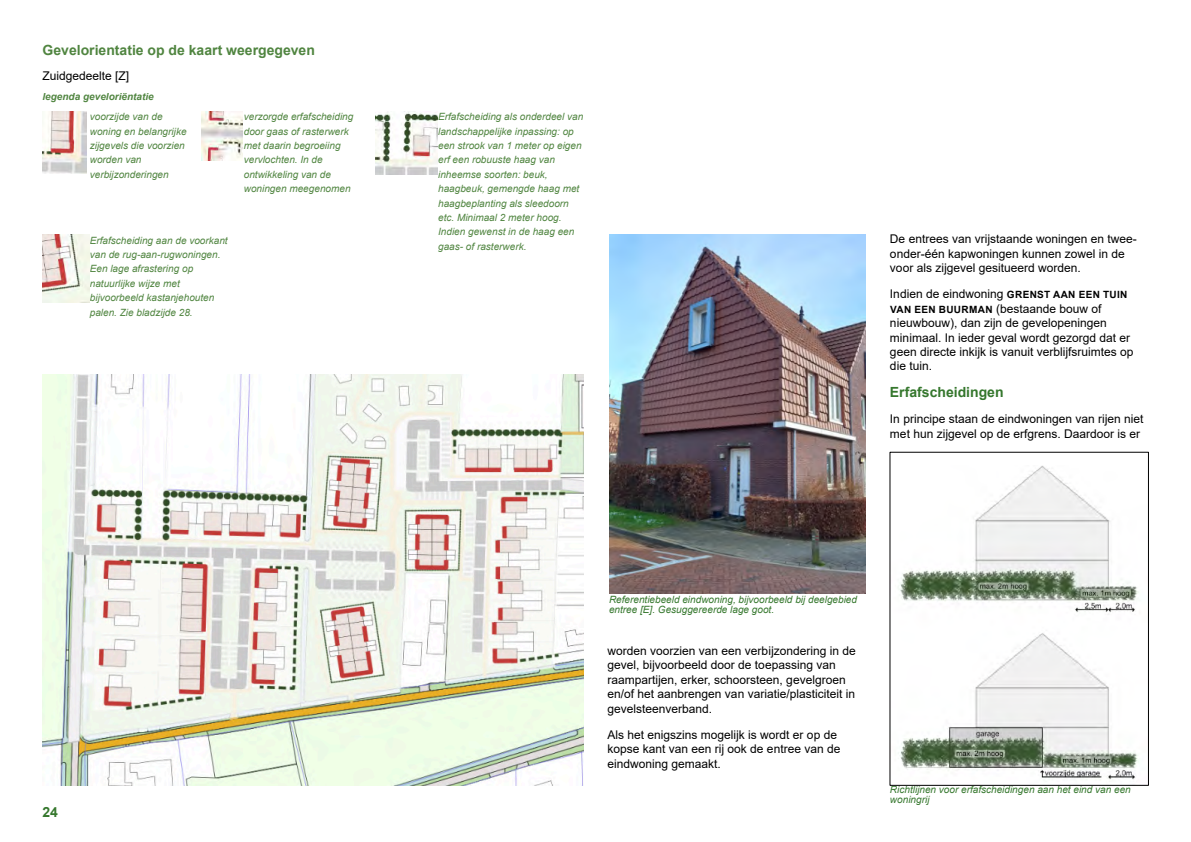
<style>
.page{position:relative;width:1191px;height:842px;background:#fff}
.page>*{position:absolute;margin:0;border:0;box-sizing:border-box;transform-origin:0 0}
.t1{font:700 14px "Arial";color:#508540}
.t2{font:700 14px "Arial";color:#35772d}
.t3{font:12px/14.4px "Arial";color:#000}
.t4{font:italic 10px/14.4px "Arial";color:#508540}
.t5{font:italic 10px/10.3px "Arial";color:#35772d}
.t6{font:italic 700 10px "Arial";color:#508540}
.s1{font-weight:700;font-size:10px}
</style>
<div class="page">
<img style="left:899px;top:466px;width:240px;height:314px">
<img style="left:609px;top:235px;width:257px;height:358px">
<img style="left:202px;top:112px;width:41px;height:49px">
<img style="left:43px;top:111px;width:44px;height:62px">
<img style="left:376px;top:112px;width:62px;height:63px">
<img style="left:43px;top:375px;width:540px;height:410px">
<img style="left:43px;top:235px;width:47px;height:67px">
<p class="t1" style="left:43px;top:45px;width:274px">Gevelorientatie op de kaart weergegeven</p>
<p class="t3" style="left:43px;top:69px;width:88px">Zuidgedeelte [Z]</p>
<p class="t6" style="left:43px;top:92px;width:113px">legenda geveloriëntatie</p>
<p class="t4" style="left:90px;top:110px;width:98px">voorzĳde van de woning en belangrĳke zĳgevels die voorzien worden van verbĳzonderingen</p>
<p class="t4" style="left:244px;top:110px;width:111px">verzorgde erfafscheiding door gaas of rasterwerk met daarin begroeiing vervlochten. In de ontwikkeling van de woningen meegenomen</p>
<p class="t4" style="left:438px;top:110px;width:147px">Erfafscheiding als onderdeel van landschappelĳke inpassing: op een strook van 1 meter op eigen erf een robuuste haag van inheemse soorten: beuk, haagbeuk, gemengde haag met haagbeplanting als sleedoorn etc. Minimaal 2 meter hoog.<br>Indien gewenst in de haag een gaas- of rasterwerk.</p>
<p class="t4" style="left:90px;top:234px;width:139px">Erfafscheiding aan de voorkant van de rug-aan-rugwoningen.<br>Een lage afrastering op natuurlĳke wĳze met bĳvoorbeeld kastanjehouten palen. Zie bladzĳde 28.</p>
<p class="t3" style="left:890px;top:233px;width:248px">De entrees van vrĳstaande woningen en twee&shy;onder-één kapwoningen kunnen zowel in de voor als zĳgevel gesitueerd worden.</p>
<p class="t3" style="left:890px;top:288px;width:245px">Indien de eindwoning <span class="s1">GRENST AAN EEN TUIN VAN EEN BUURMAN</span> (bestaande bouw of nieuwbouw), dan zĳn de gevelopeningen minimaal. In ieder geval wordt gezorgd dat er geen directe inkĳk is vanuit verblĳfsruimtes op die tuin.</p>
<p class="t2" style="left:890px;top:386px;width:115px">Erfafscheidingen</p>
<p class="t3" style="left:890px;top:413px;width:255px">In principe staan de eindwoningen van rĳen niet met hun zĳgevel op de erfgrens. Daardoor is er</p>
<p class="t2" style="left:43px;top:806px;width:17px">24</p>
<p class="t5" style="left:609px;top:595px;width:249px">Referentiebeeld eindwoning, bĳvoorbeeld bĳ deelgebied entree [E]. Gesuggereerde lage goot.</p>
<p class="t3" style="left:607px;top:645px;width:250px">worden voorzien van een verbĳzondering in de gevel, bĳvoorbeeld door de toepassing van raampartĳen, erker, schoorsteen, gevelgroen en/of het aanbrengen van variatie/plasticiteit in gevelsteenverband.</p>
<p class="t3" style="left:607px;top:729px;width:234px">Als het enigszins mogelĳk is wordt er op de kopse kant van een rĳ ook de entree van de eindwoning gemaakt.</p>
<p class="t5" style="left:890px;top:785px;width:242px">Richtlĳnen voor erfafscheidingen aan het eind van een woningrĳ</p>
</div>
